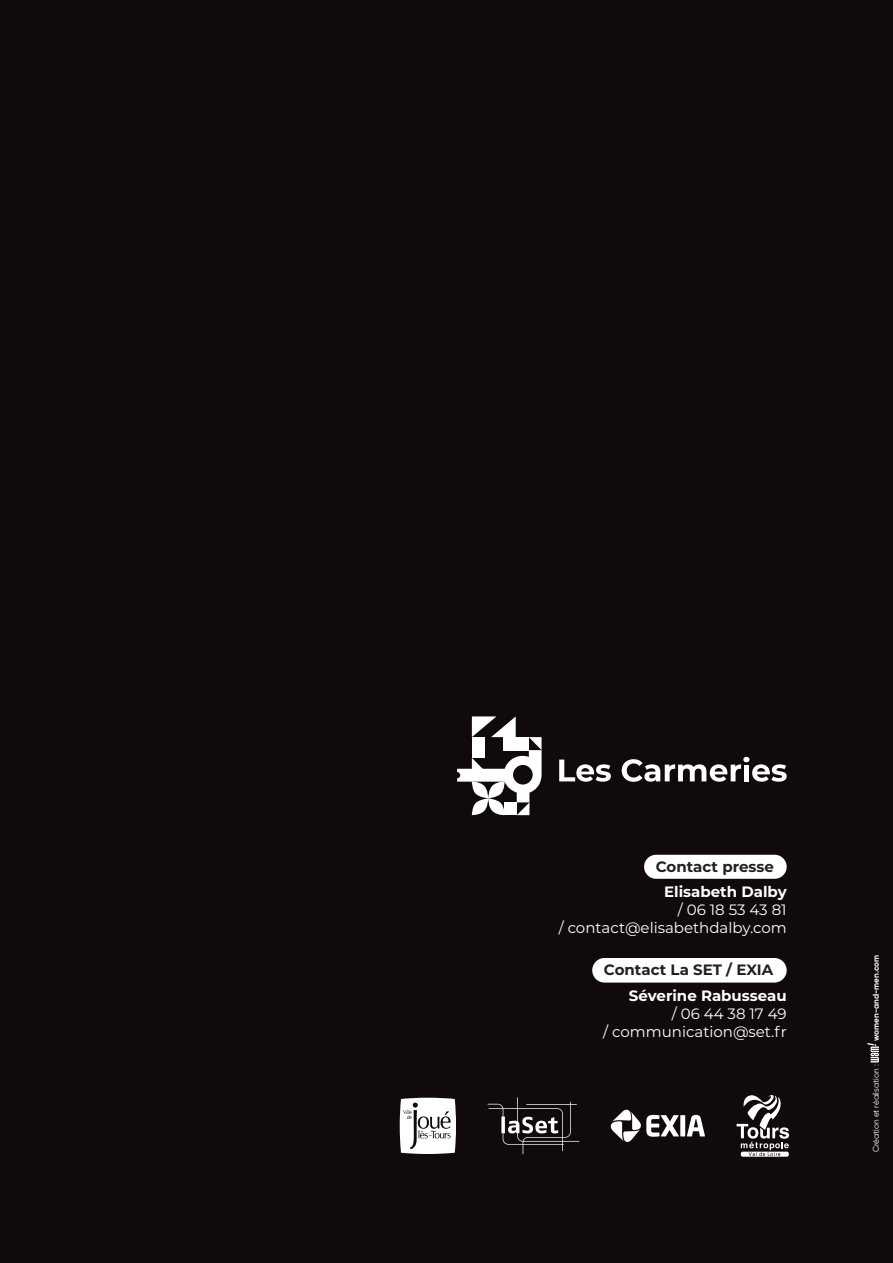
<style>
.page{position:relative;width:893px;height:1263px;background:#110a0c}
.page>*{position:absolute;margin:0;border:0;box-sizing:border-box;transform-origin:0 0}
.t1{font:15px/18px "Montserrat";color:#fff;text-align:right}
.t2{font:700 15px "Montserrat";color:#fff}
.t3{font:700 15px "Montserrat";color:#231f20}
.t4{font:8.25px "Gilroy";color:#fff}
.t5{font:700 8.25px "Gilroy";color:#fff}
</style>
<div class="page">
<div style="left:644px;top:855px;width:143px;height:24px;background:#fff;border-radius:12px"></div>
<div style="left:592px;top:958px;width:195px;height:24px;background:#fff;border-radius:12px"></div>
<svg style="left:867px;top:1043px;width:12px;height:19px"></svg>
<svg style="left:457px;top:716px;width:85px;height:100px"></svg>
<svg style="left:559px;top:759px;width:52px;height:23px"></svg>
<svg style="left:622px;top:757px;width:165px;height:25px"></svg>
<svg style="left:488px;top:1097px;width:91px;height:57px"></svg>
<svg style="left:400px;top:1098px;width:56px;height:56px;background:#dcdbdc"></svg>
<div style="left:680px;top:1115px;width:5px;height:21px;background:#fff"></div>
<svg style="left:687px;top:1115px;width:18px;height:21px"></svg>
<svg style="left:611px;top:1110px;width:68px;height:32px"></svg>
<svg style="left:737px;top:1095px;width:52px;height:62px"></svg>
<p class="t3" style="left:656px;top:856px;width:120px">Contact presse</p>
<p class="t2" style="left:664px;top:881px;width:124px">Elisabeth Dalby</p>
<p class="t1" style="left:559px;top:900px;width:229px">/ 06 18 53 43 81<br>/ contact@elisabethdalby.com</p>
<p class="t3" style="left:604px;top:959px;width:171px">Contact La SET / EXIA</p>
<p class="t2" style="left:629px;top:984px;width:159px">Séverine Rabusseau</p>
<p class="t1" style="left:603px;top:1004px;width:185px">/ 06 44 38 17 49<br>/ communication@set.fr</p>
<p class="t5" style="left:871px;top:1041px;width:87px;rotate:-90deg">women-and-men.com</p>
<p class="t4" style="left:871px;top:1152px;width:89px;rotate:-90deg">Création et réalisation :</p>
</div>
